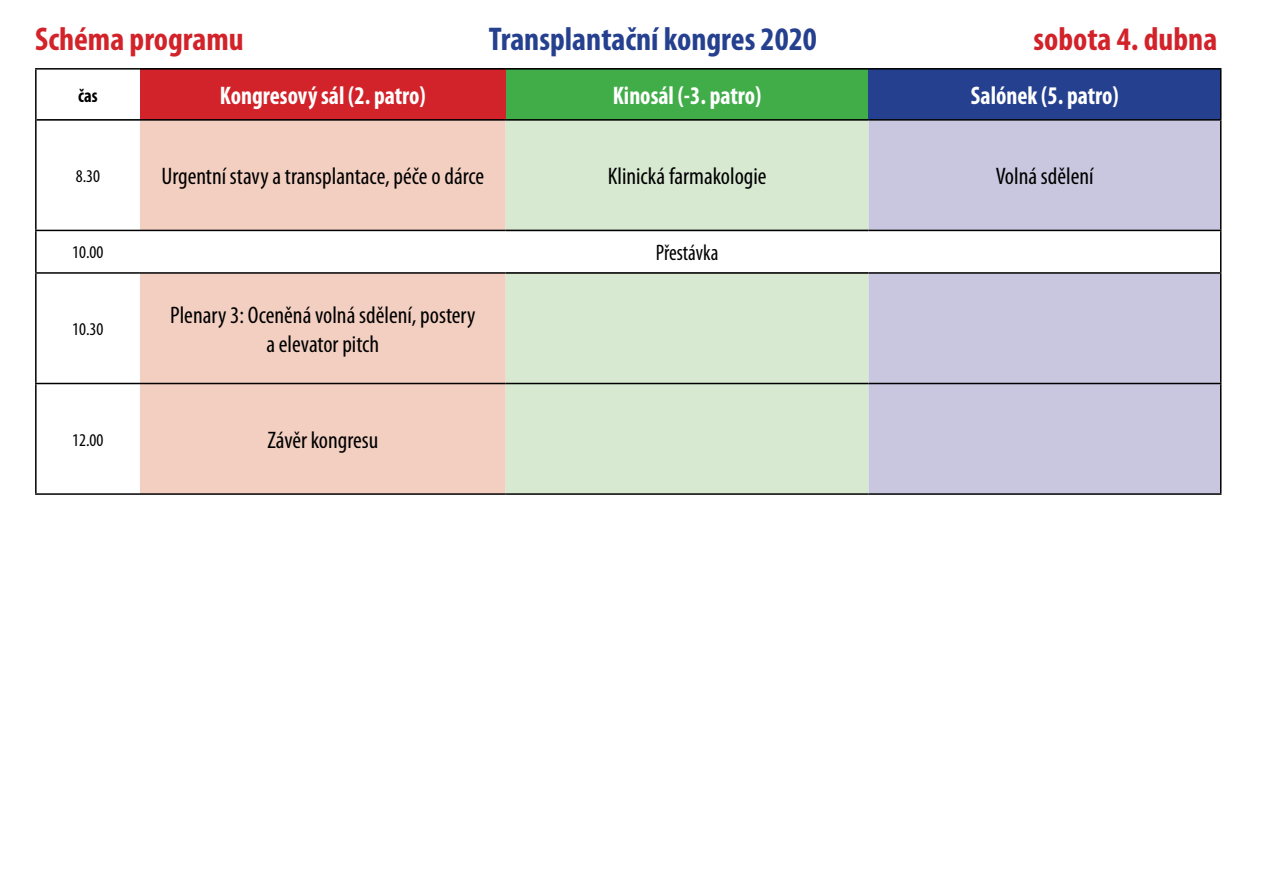
<style>
.page{position:relative;width:1263px;height:893px;background:#fff}
.page>*{position:absolute;margin:0;border:0;box-sizing:border-box;transform-origin:0 0}
.t1{font:700 condensed 33px "Myriad Pro";color:#d2232a}
.t2{font:700 condensed 33px "Myriad Pro";color:#25408f}
.t3{font:700 condensed 25.5px "Myriad Pro";color:#fff;scale:.94 1}
.t4{font:condensed 24px/28.8px "Myriad Pro";color:#000;text-align:center}
.t5{font:condensed 22.5px "Myriad Pro";color:#000;scale:.94 1}
.t6{font:700 condensed 19.2px "Myriad Pro";color:#000;scale:.94 1}
.t7{font:condensed 18px "Myriad Pro";color:#000}
</style>
<div class="page">
<div style="left:140px;top:69px;width:366px;height:51px;background:#d2232a"></div>
<div style="left:506px;top:69px;width:362px;height:51px;background:#41ad49"></div>
<div style="left:868px;top:69px;width:353px;height:51px;background:#25408f"></div>
<div style="left:140px;top:121px;width:366px;height:372px;background:#f3cfc1"></div>
<div style="left:506px;top:121px;width:362px;height:372px;background:#d8e9d2"></div>
<div style="left:868px;top:121px;width:352px;height:372px;background:#c8c7df"></div>
<svg style="left:140px;top:231px;width:1080px;height:41px"></svg>
<hr style="left:35px;top:68px;width:105px;height:2px;background:#000">
<hr style="left:35px;top:70px;width:2px;height:50px;background:#000">
<hr style="left:868px;top:68px;width:353px;height:2px;background:#000">
<hr style="left:1220px;top:70px;width:1px;height:49px;background:#000">
<hr style="left:868px;top:119px;width:353px;height:2px;background:#000">
<hr style="left:1220px;top:121px;width:1px;height:109px;background:#000">
<hr style="left:140px;top:230px;width:366px;height:1px;background:#000">
<hr style="left:868px;top:230px;width:353px;height:1px;background:#000">
<hr style="left:1220px;top:231px;width:1px;height:41px;background:#000">
<hr style="left:140px;top:272px;width:366px;height:2px;background:#000">
<hr style="left:868px;top:272px;width:353px;height:2px;background:#000">
<hr style="left:1220px;top:274px;width:1px;height:109px;background:#000">
<hr style="left:140px;top:383px;width:366px;height:1px;background:#000">
<hr style="left:868px;top:383px;width:353px;height:1px;background:#000">
<hr style="left:1220px;top:384px;width:1px;height:109px;background:#000">
<hr style="left:140px;top:493px;width:366px;height:2px;background:#000">
<hr style="left:868px;top:493px;width:353px;height:2px;background:#000">
<hr style="left:37px;top:119px;width:103px;height:2px;background:#000">
<hr style="left:35px;top:120px;width:2px;height:110px;background:#000">
<hr style="left:35px;top:230px;width:105px;height:1px;background:#000">
<hr style="left:35px;top:231px;width:2px;height:41px;background:#000">
<hr style="left:35px;top:272px;width:105px;height:2px;background:#000">
<hr style="left:35px;top:274px;width:2px;height:109px;background:#000">
<hr style="left:35px;top:383px;width:105px;height:1px;background:#000">
<hr style="left:35px;top:384px;width:2px;height:109px;background:#000">
<hr style="left:35px;top:493px;width:105px;height:2px;background:#000">
<hr style="left:506px;top:119px;width:362px;height:2px;background:#000">
<hr style="left:506px;top:230px;width:362px;height:1px;background:#000">
<hr style="left:506px;top:272px;width:362px;height:2px;background:#000">
<hr style="left:506px;top:383px;width:362px;height:1px;background:#000">
<hr style="left:506px;top:493px;width:362px;height:2px;background:#000">
<hr style="left:140px;top:68px;width:366px;height:2px;background:#000">
<hr style="left:140px;top:119px;width:366px;height:2px;background:#000">
<hr style="left:506px;top:68px;width:362px;height:2px;background:#000">
<h1 class="t1" style="left:35px;top:19px;width:210px">Schéma programu</h1>
<h1 class="t2" style="left:489px;top:19px;width:330px">Transplantační kongres 2020</h1>
<h1 class="t1" style="left:1033px;top:19px;width:185px">sobota 4. dubna</h1>
<p class="t6" style="left:78px;top:83px;width:22px">čas</p>
<p class="t3" style="left:220px;top:79px;width:220px">Kongresový sál (2. patro)</p>
<p class="t3" style="left:613px;top:79px;width:160px">Kinosál (-3. patro)</p>
<p class="t3" style="left:971px;top:79px;width:159px">Salónek (5. patro)</p>
<p class="t7" style="left:76px;top:165px;width:26px">8.30</p>
<p class="t4" style="left:161px;top:162px;width:324px">Urgentní stavy a transplantace, péče o dárce</p>
<p class="t4" style="left:608px;top:162px;width:160px">Klinická farmakologie</p>
<p class="t4" style="left:996px;top:162px;width:99px">Volná sdělení</p>
<p class="t7" style="left:72px;top:242px;width:33px">10.00</p>
<p class="t5" style="left:656px;top:239px;width:68px">Přestávka</p>
<p class="t7" style="left:72px;top:318px;width:33px">10.30</p>
<p class="t4" style="left:170px;top:300px;width:307px">Plenary 3: Oceněná volná sdělení, postery a elevator pitch</p>
<p class="t7" style="left:72px;top:429px;width:33px">12.00</p>
<p class="t4" style="left:267px;top:425px;width:112px">Závěr kongresu</p>
</div>
